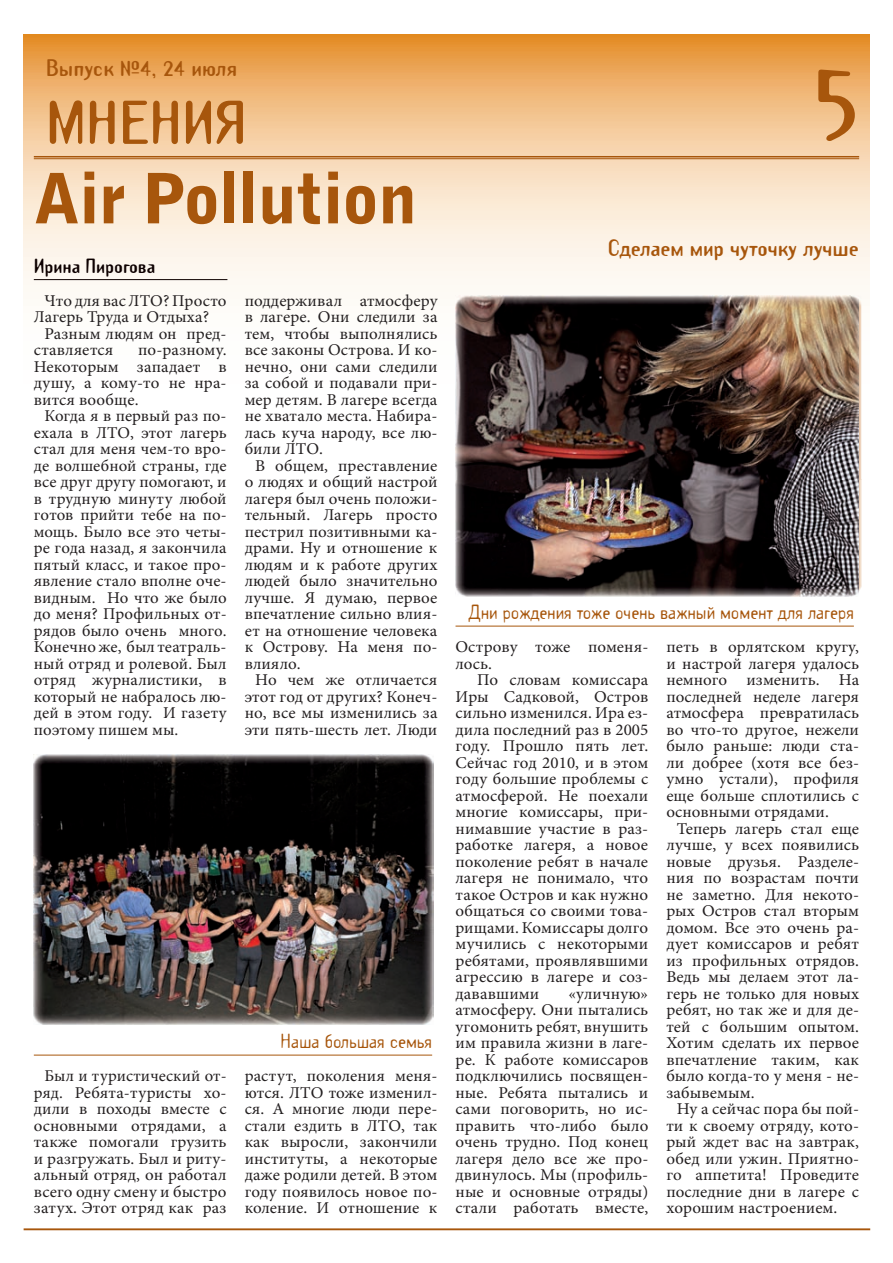
<style>
.page{position:relative;width:893px;height:1263px;background:#fff}
.page>*{position:absolute;margin:0;border:0;box-sizing:border-box;transform-origin:0 0}
.t1{font:90px "Template Gothic C Bold";color:#a7560c}
.t2{font:69px "Bell Gothic C Blk BT";color:#a7560c}
.t3{font:54px "Template Gothic C Bold";color:#a7560c}
.t4{font:21px "Template Gothic C Bold";color:#a7560c}
.t5{font:18px "Template Gothic C";color:#a7560c;scale:.95 1}
.t6{font:18px "Template Gothic C Bold";color:#0d0000}
.t7{font:16.5px/16.5px "Minion Pro";letter-spacing:.005em;color:#231f20;text-align:justify}
</style>
<div class="page">
<svg style="left:23px;top:34px;width:846px;height:446px"></svg>
<hr style="left:24px;top:1228px;width:846px;height:2px;background:#a7560c">
<hr style="left:34px;top:156px;width:825px;height:1px;background:#a7560c">
<hr style="left:34px;top:158px;width:825px;height:1px;background:#a7560c">
<hr style="left:34px;top:279px;width:193px;height:1px;background:#0d0000">
<img style="left:455px;top:296px;width:406px;height:300px">
<img style="left:455px;top:296px;width:403px;height:184px">
<img style="left:33px;top:755px;width:400px;height:269px">
<hr style="left:34px;top:1055px;width:398px;height:1px;background:#a7560c">
<hr style="left:455px;top:626px;width:398px;height:1px;background:#a7560c">
<p class="t4" style="left:46px;top:59px;width:192px">Выпуск №4, 24 июля</p>
<h3 class="t3" style="left:46px;top:100px;width:203px">МНЕНИЯ</h3>
<p class="t4" style="left:140px;top:59px;width:83px">1, 5 июля</p>
<h3 class="t3" style="left:46px;top:100px;width:263px">ИНТЕРВЬЮ</h3>
<h2 class="t2" style="left:34px;top:172px;width:384px">Air Pollution</h2>
<p class="t6" style="left:34px;top:258px;width:123px">Ирина Пирогова</p>
<p class="t7" style="left:34px;top:294px;width:194px;text-indent:11px">Что для вас ЛТО? Просто<br>Лагерь Труда и Отдыха?</p>
<p class="t7" style="left:34px;top:327px;width:194px;text-indent:11px">Разным людям он пред&shy;ставляется</p>
<p class="t7" style="left:34px;top:343px;width:194px;text-indent:104px">по-разному.<br>Некоторым западает в душу, а кому-то не нра&shy;вится вообще.</p>
<p class="t7" style="left:34px;top:409px;width:194px;text-indent:11px">Когда я в первый раз по&shy;ехала в ЛТО, этот лагерь стал для меня чем-то вро&shy;де волшебной страны, где все друг другу помогают, и в трудную минуту любой готов прийти тебе на по&shy;мощь. Было все это четы&shy;ре года назад, я закончила пятый класс, и такое про&shy;явление стало вполне оче&shy;видным. Но что же было до меня? Профильных от&shy;рядов было очень много.<br>Конечно же, был театраль&shy;ный отряд и ролевой. Был отряд журналистики, в который не набралось лю&shy;дей в этом году. И газету поэтому пишем мы.</p>
<p class="t7" style="left:245px;top:294px;width:194px">поддерживал атмосферу в лагере. Они следили за тем, чтобы выполнялись все законы Острова. И ко&shy;нечно, они сами следили за собой и подавали при&shy;мер детям. В лагере всегда не хватало места. Набира&shy;лась куча народу, все лю&shy;били ЛТО.</p>
<p class="t7" style="left:245px;top:459px;width:194px;text-indent:11px">В общем, преставление о людях и общий настрой лагеря был очень положи&shy;тельный. Лагерь просто пестрил позитивными ка&shy;драми. Ну и отношение к людям и к работе других людей было значительно лучше. Я думаю, первое впечатление сильно влия&shy;ет на отношение человека к Острову. На меня по&shy;влияло.</p>
<p class="t7" style="left:245px;top:673px;width:194px;text-indent:11px">Но чем же отличается этот год от других? Конеч&shy;но, все мы изменились за эти пять-шесть лет. Люди</p>
<p class="t7" style="left:34px;top:1069px;width:194px;text-indent:11px">Был и туристический от&shy;ряд. Ребята-туристы хо&shy;дили в походы вместе с основными отрядами, а также помогали грузить и разгружать. Был и риту&shy;альный отряд, он работал всего одну смену и быстро затух. Этот отряд как раз</p>
<p class="t5" style="left:280px;top:1034px;width:161px">Наша большая семья</p>
<p class="t7" style="left:245px;top:1069px;width:194px">растут, поколения меня&shy;ются. ЛТО тоже изменил&shy;ся. А многие люди пере&shy;стали ездить в ЛТО, так как выросли, закончили институты, а некоторые даже родили детей. В этом году появилось новое по&shy;коление. И отношение к</p>
<h1 class="t1" style="left:813px;top:62px;width:47px">5</h1>
<h1 class="t1" style="left:814px;top:62px;width:46px">3</h1>
<p class="t4" style="left:607px;top:239px;width:253px">Сделаем мир чуточку лучше</p>
<p class="t5" style="left:468px;top:605px;width:407px">Дни рождения тоже очень важный момент для лагеря</p>
<p class="t7" style="left:455px;top:640px;width:194px">Острову тоже поменя&shy;лось.</p>
<p class="t7" style="left:455px;top:673px;width:194px;text-indent:22px">По словам комиссара Иры Садковой, Остров сильно изменился. Ира ез&shy;дила последний раз в 2005 году. Прошло пять лет.<br>Сейчас год 2010, и в этом году большие проблемы с атмосферой. Не поехали многие комиссары, при&shy;нимавшие участие в раз&shy;работке лагеря, а новое поколение ребят в начале лагеря не понимало, что такое Остров и как нужно общаться со своими това&shy;рищами. Комиссары долго мучились с некоторыми ребятами, проявлявшими агрессию в лагере и соз&shy;дававшими</p>
<p class="t7" style="left:455px;top:987px;width:194px;text-indent:113px">«уличную» атмосферу. Они пытались угомонить ребят, внушить им правила жизни в лаге&shy;ре. К работе комиссаров подключились посвящен&shy;ные. Ребята пытались и сами поговорить, но ис&shy;править что-либо было очень трудно. Под конец лагеря дело все же про&shy;двинулось. Мы (профиль&shy;ные и основные отряды) стали работать вместе,</p>
<p class="t7" style="left:666px;top:640px;width:194px">петь в орлятском кругу, и настрой лагеря удалось немного изменить. На последней неделе лагеря атмосфера превратилась во что-то другое, нежели было раньше: люди ста&shy;ли добрее (хотя все без&shy;умно устали), профиля еще больше сплотились с основными отрядами.</p>
<p class="t7" style="left:666px;top:822px;width:194px;text-indent:11px">Теперь лагерь стал еще лучше, у всех появились новые друзья. Разделе&shy;ния по возрастам почти не заметно. Для некото&shy;рых Остров стал вторым домом. Все это очень ра&shy;дует комиссаров и ребят из профильных отрядов.<br>Ведь мы делаем этот ла&shy;герь не только для новых ребят, но так же и для де&shy;тей с большим опытом.<br>Хотим сделать их первое впечатление таким, как было когда-то у меня - не&shy;забывемым.</p>
<p class="t7" style="left:666px;top:1102px;width:194px;text-indent:11px">Ну а сейчас пора бы пой&shy;ти к своему отряду, кото&shy;рый ждет вас на завтрак, обед или ужин. Приятно&shy;го аппетита! Проведите последние дни в лагере с хорошим настроением.</p>
</div>
